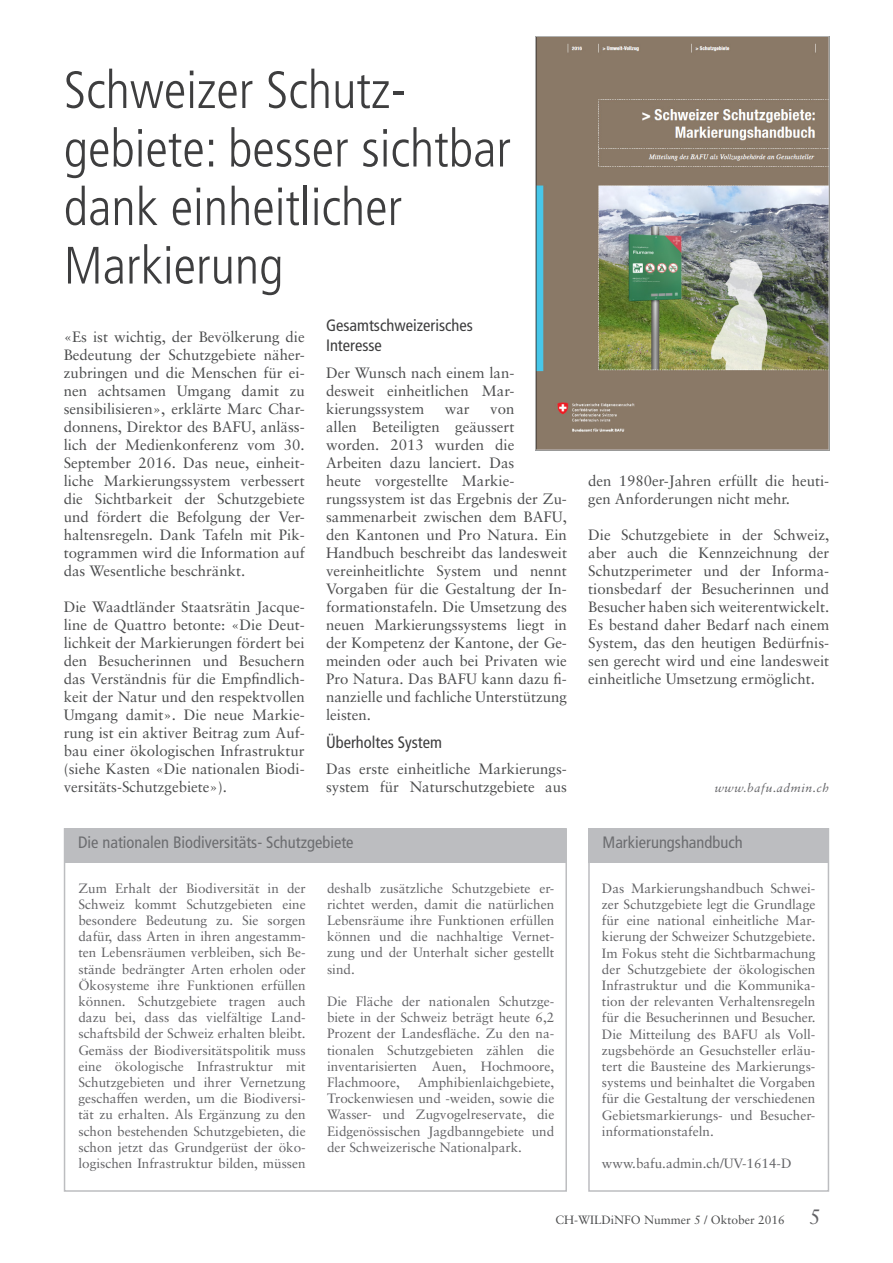
<style>
.page{position:relative;width:893px;height:1263px;background:#fff}
.page>*{position:absolute;margin:0;border:0;box-sizing:border-box;transform-origin:0 0}
.Seitentitel{font:300 condensed 52.5px/58.5px "Frutiger LT Pro";color:#3e3e3f}
.Infobox_Title{font:condensed 16.5px "Frutiger LT Std";color:#6c6d70}
.Untertitel{font:condensed 16.5px/19.5px "Frutiger LT Std";color:#3e3e3f}
.t1{font:15px/18px "Sabon LT Pro";color:#4b4c4d;text-align:justify}
.Infobox_Lauftext{font:13.5px/16.2px "Sabon LT Pro";color:#636366;text-align:justify}
.t2{font:12px "Sabon LT Pro";color:#4b4c4d}
.weitere_Infos___Auth{font:italic 12px "Sabon LT Pro";letter-spacing:.05em;color:#636366}
.s1{font-size:21px;color:#636366}
</style>
<div class="page">
<div style="left:588px;top:828px;width:240px;height:35px;background:#bcbdc0"></div>
<div style="left:588px;top:828px;width:241px;height:364px;border:2px solid #bcbdc0"></div>
<img style="left:536px;top:36px;width:293px;height:414px">
<div style="left:64px;top:828px;width:501px;height:35px;background:#bcbdc0"></div>
<div style="left:64px;top:828px;width:503px;height:364px;border:2px solid #bcbdc0"></div>
<p class="Seitentitel" style="left:64px;top:61px;width:449px">Schweizer Schutz&shy;gebiete: besser sichtbar dank einheitlicher<br>Markierung</p>
<p class="t1" style="left:64px;top:327px;width:242px">«Es ist wichtig, der Bevölkerung die Bedeutung der Schutzgebiete näher&shy;zubringen und die Menschen für ei&shy;nen achtsamen Umgang damit zu sensibilisieren», erklärte Marc Char&shy;donnens, Direktor des BAFU, anläss&shy;lich der Medienkonferenz vom 30.<br>September 2016. Das neue, einheit&shy;liche Markierungssystem verbessert die Sichtbarkeit der Schutzgebiete und fördert die Befolgung der Ver&shy;haltensregeln. Dank Tafeln mit Pik&shy;togrammen wird die Information auf das Wesentliche beschränkt.</p>
<p class="t1" style="left:64px;top:597px;width:242px">Die Waadtländer Staatsrätin Jacque&shy;line de Quattro betonte: «Die Deut&shy;lichkeit der Markierungen fördert bei den Besucherinnen und Besuchern das Verständnis für die Empfindlich&shy;keit der Natur und den respektvollen Umgang damit». Die neue Markie&shy;rung ist ein aktiver Beitrag zum Auf&shy;bau einer ökologischen Infrastruktur (siehe Kasten «Die nationalen Biodi&shy;versitäts-Schutzgebiete»).</p>
<p class="Untertitel" style="left:326px;top:316px;width:148px">Gesamtschweizerisches<br>Interesse</p>
<p class="t1" style="left:326px;top:363px;width:190px">Der Wunsch nach einem lan&shy;desweit einheitlichen Mar&shy;kierungssystem</p>
<p class="t1" style="left:326px;top:399px;width:242px;text-align:left;text-indent:164px">von<br>allen Beteiligten geäussert worden. 2013 wurden die<br>Arbeiten dazu lanciert. Das<br>heute vorgestellte Markie&shy;rungssystem ist das Ergebnis der Zu&shy;sammenarbeit zwischen dem BAFU, den Kantonen und Pro Natura. Ein<br>Handbuch beschreibt das landesweit vereinheitlichte System und nennt<br>Vorgaben für die Gestaltung der In&shy;formationstafeln. Die Umsetzung des neuen Markierungssystems liegt in der Kompetenz der Kantone, der Ge&shy;meinden oder auch bei Privaten wie<br>Pro Natura. Das BAFU kann dazu fi&shy;nanzielle und fachliche Unterstützung leisten.</p>
<p class="Untertitel" style="left:326px;top:733px;width:118px">Überholtes System</p>
<p class="t1" style="left:326px;top:759px;width:242px">Das erste einheitliche Markierungs&shy;system für Naturschutzgebiete aus</p>
<p class="t1" style="left:445px;top:399px;width:27px">war</p>
<p class="Infobox_Title" style="left:78px;top:833px;width:277px">Die nationalen Biodiversitäts- Schutzgebiete</p>
<p class="Infobox_Lauftext" style="left:78px;top:879px;width:229px">Zum Erhalt der Biodiversität in der Schweiz kommt Schutzgebieten eine besondere Bedeutung zu. Sie sorgen dafür, dass Arten in ihren angestamm&shy;ten Lebensräumen verbleiben, sich Be&shy;stände bedrängter Arten erholen oder Ökosysteme ihre Funktionen erfüllen können. Schutzgebiete tragen auch dazu bei, dass das vielfältige Land&shy;schaftsbild der Schweiz erhalten bleibt.<br>Gemäss der Biodiversitätspolitik muss eine ökologische Infrastruktur mit Schutzgebieten und ihrer Vernetzung geschaffen werden, um die Biodiversi&shy;tät zu erhalten. Als Ergänzung zu den schon bestehenden Schutzgebieten, die schon jetzt das Grundgerüst der öko&shy;logischen Infrastruktur bilden, müssen</p>
<p class="Infobox_Lauftext" style="left:327px;top:879px;width:229px">deshalb zusätzliche Schutzgebiete er&shy;richtet werden, damit die natürlichen Lebensräume ihre Funktionen erfüllen können und die nachhaltige Vernet&shy;zung und der Unterhalt sicher gestellt sind.</p>
<p class="Infobox_Lauftext" style="left:327px;top:993px;width:229px">Die Fläche der nationalen Schutzge&shy;biete in der Schweiz beträgt heute 6,2<br>Prozent der Landesfläche. Zu den na&shy;tionalen Schutzgebieten zählen die inventarisierten Auen, Hochmoore, Flachmoore,</p>
<p class="Infobox_Lauftext" style="left:327px;top:1074px;width:229px;text-indent:91px">Amphibienlaichgebiete, Trockenwiesen und -weiden, sowie die Wasser- und Zugvogelreservate, die Eidgenössischen Jagdbanngebiete und der Schweizerische Nationalpark.</p>
<p class="t1" style="left:588px;top:471px;width:242px">den 1980er-Jahren erfüllt die heuti&shy;gen Anforderungen nicht mehr.</p>
<p class="t1" style="left:588px;top:525px;width:242px">Die Schutzgebiete in der Schweiz, aber auch die Kennzeichnung der Schutzperimeter und der Informa&shy;tionsbedarf der Besucherinnen und Besucher haben sich weiterentwickelt.<br>Es bestand daher Bedarf nach einem System, das den heutigen Bedürfnis&shy;sen gerecht wird und eine landesweit einheitliche Umsetzung ermöglicht.</p>
<p class="weitere_Infos___Auth" style="left:715px;top:780px;width:116px">www.bafu.admin.ch</p>
<p class="Infobox_Title" style="left:602px;top:833px;width:142px">Markierungshandbuch</p>
<p class="Infobox_Lauftext" style="left:602px;top:879px;width:215px">Das Markierungshandbuch Schwei&shy;zer Schutzgebiete legt die Grundlage für eine national einheitliche Mar&shy;kierung der Schweizer Schutzgebiete.<br>Im Fokus steht die Sichtbarmachung der Schutzgebiete der ökologischen Infrastruktur und die Kommunika&shy;tion der relevanten Verhaltensregeln für die Besucherinnen und Besucher.<br>Die Mitteilung des BAFU als Voll&shy;zugsbehörde an Gesuchsteller erläu&shy;tert die Bausteine des Markierungs&shy;systems und beinhaltet die Vorgaben für die Gestaltung der verschiedenen Gebietsmarkierungs- und Besucher&shy;informationstafeln.</p>
<p class="Infobox_Lauftext" style="left:602px;top:1155px;width:191px">www.bafu.admin.ch/UV-1614-D</p>
<p class="t2" style="left:556px;top:1212px;width:267px">CH-WILDiNFO Nummer 5 / Oktober 2016 <span class="s1">5</span></p>
</div>
